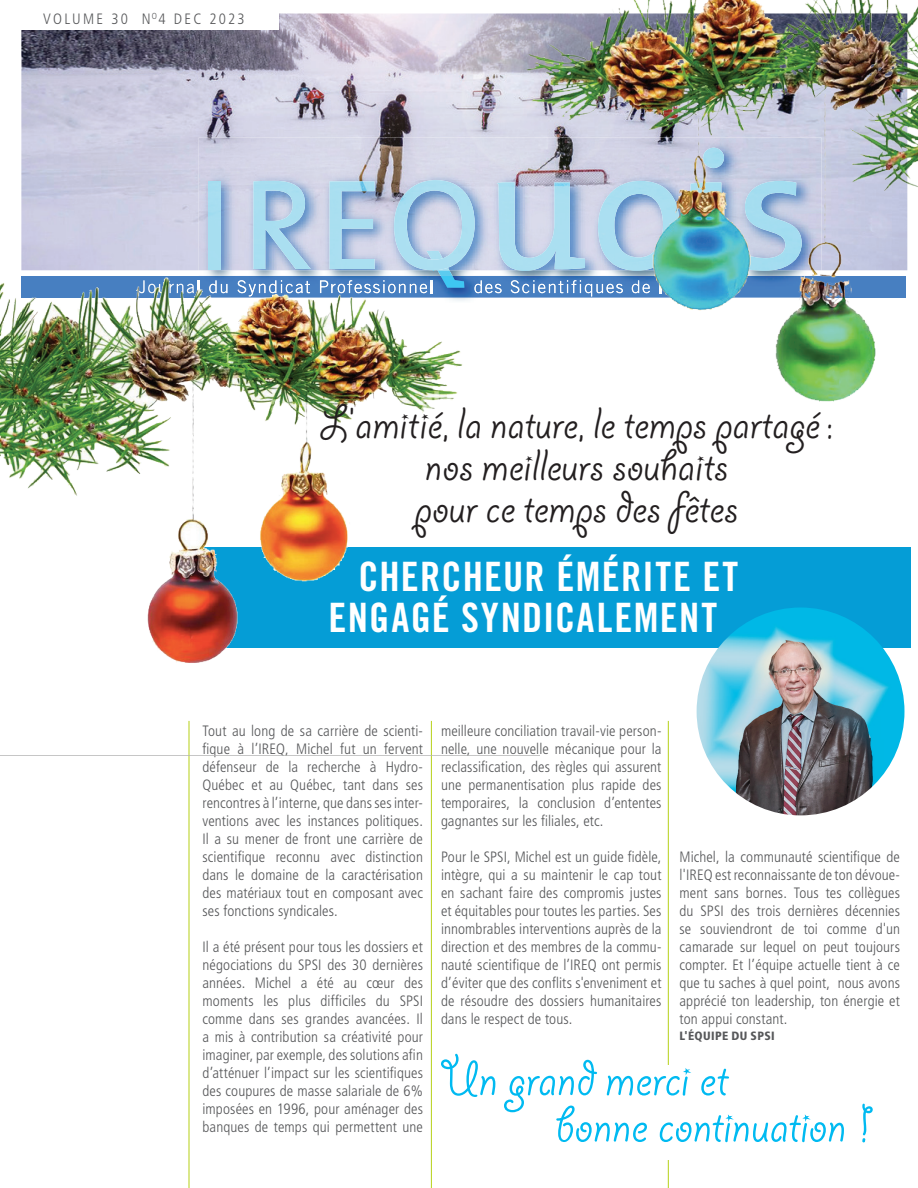
<style>
.page{position:relative;width:918px;height:1188px;background:#fff}
.page>*{position:absolute;margin:0;border:0;box-sizing:border-box;transform-origin:0 0}
.t1{font:55.5px/46.5px "Giddyup";letter-spacing:-.005em;color:#00baf1}
.t2{font:49.5px/42px "Giddyup";color:#231f20;text-align:center}
.t3{font:40.5px/40.5px "Trade Gothic Bold Cond Twenty";letter-spacing:.035em;color:#fff}
.t4{font:300 condensed 15px/18px "Frutiger";letter-spacing:.005em;color:#57585a;text-align:justify}
.t5{font:300 condensed 15px "Frutiger";letter-spacing:.15em;color:#57585a}
.t6{font:900 condensed 12px "Frutiger";letter-spacing:.025em;color:#57585a}
</style>
<div class="page">
<img style="left:21px;top:14px;width:432px;height:256px">
<img style="left:199px;top:137px;width:254px;height:139px">
<img style="left:311px;top:191px;width:83px;height:66px">
<svg style="left:320px;top:268px;width:133px;height:8px"></svg>
<img style="left:209px;top:181px;width:12px;height:88px">
<img style="left:253px;top:181px;width:58px;height:88px">
<img style="left:330px;top:181px;width:45px;height:88px">
<img style="left:394px;top:180px;width:59px;height:90px">
<hr style="left:188px;top:721px;width:2px;height:467px;background:#bed630">
<hr style="left:431px;top:721px;width:1px;height:467px;background:#bed630">
<hr style="left:668px;top:721px;width:1px;height:467px;background:#bed630">
<div style="left:21px;top:13px;width:258px;height:17px;background:#fff"></div>
<div style="left:186px;top:548px;width:725px;height:100px;background:#059dd6"></div>
<img style="left:697px;top:608px;width:207px;height:207px;border-radius:104px">
<img style="left:0;top:276px;width:540px;height:480px">
<img style="left:453px;top:0;width:465px;height:496px">
<div style="left:662px;top:1066px;width:17px;height:94px;background:#fff"></div>
<p class="t5" style="left:43px;top:10px;width:203px">VOLUME 30 N<sup>O</sup>4 DEC 2023</p>
<h2 class="t2" style="left:320px;top:404px;width:514px">L'amitié, la nature, le temps partagé: nos meilleurs souhaits<br>pour ce temps des fêtes</h2>
<h3 class="t3" style="left:329px;top:556px;width:411px;text-indent:30px">CHERCHEUR ÉMÉRITE ET<br>ENGAGÉ SYNDICALEMENT</h3>
<p class="t4" style="left:202px;top:722px;width:222px">Tout au long de sa carrière de scienti&shy;fique à l’IREQ, Michel fut un fervent défenseur de la recherche à Hydro-Québec et au Québec, tant dans ses rencontres à l’interne, que dans ses inter&shy;ventions avec les instances politiques.<br>Il a su mener de front une carrière de scientifique reconnu avec distinction dans le domaine de la caractérisation des matériaux tout en composant avec ses fonctions syndicales.</p>
<p class="t4" style="left:202px;top:938px;width:222px">Il a été présent pour tous les dossiers et négociations du SPSI des 30 dernières années. Michel a été au cœur des moments les plus difficiles du SPSI comme dans ses grandes avancées. Il a mis à contribution sa créativité pour imaginer, par exemple, des solutions afin d’atténuer l’impact sur les scientifiques des coupures de masse salariale de 6% imposées en 1996, pour aménager des banques de temps qui permettent une</p>
<p class="t4" style="left:441px;top:722px;width:222px">meilleure conciliation travail-vie person&shy;nelle, une nouvelle mécanique pour la reclassification, des règles qui assurent une permanentisation plus rapide des temporaires, la conclusion d’ententes gagnantes sur les filiales, etc.</p>
<p class="t4" style="left:441px;top:848px;width:222px">Pour le SPSI, Michel est un guide fidèle, intègre, qui a su maintenir le cap tout en sachant faire des compromis justes et équitables pour toutes les parties. Ses innombrables interventions auprès de la direction et des membres de la commu&shy;nauté scientifique de l’IREQ ont permis d’éviter que des conflits s'enveniment et de résoudre des dossiers humanitaires dans le respect de tous.</p>
<p class="t4" style="left:680px;top:848px;width:222px">Michel, la communauté scientifique de l'IREQ est reconnaissante de ton dévoue&shy;ment sans bornes. Tous tes collègues du SPSI des trois dernières décennies se souviendront de toi comme d'un camarade sur lequel on peut toujours compter. Et l’équipe actuelle tient à ce que tu saches à quel point, nous avons apprécié ton leadership, ton énergie et ton appui constant.</p>
<p class="t6" style="left:680px;top:1029px;width:95px">L'ÉQUIPE DU SPSI</p>
<h1 class="t1" style="left:555px;top:1058px;width:318px;text-indent:-117px">Un grand merci et<br>bonne continuation !</h1>
</div>
